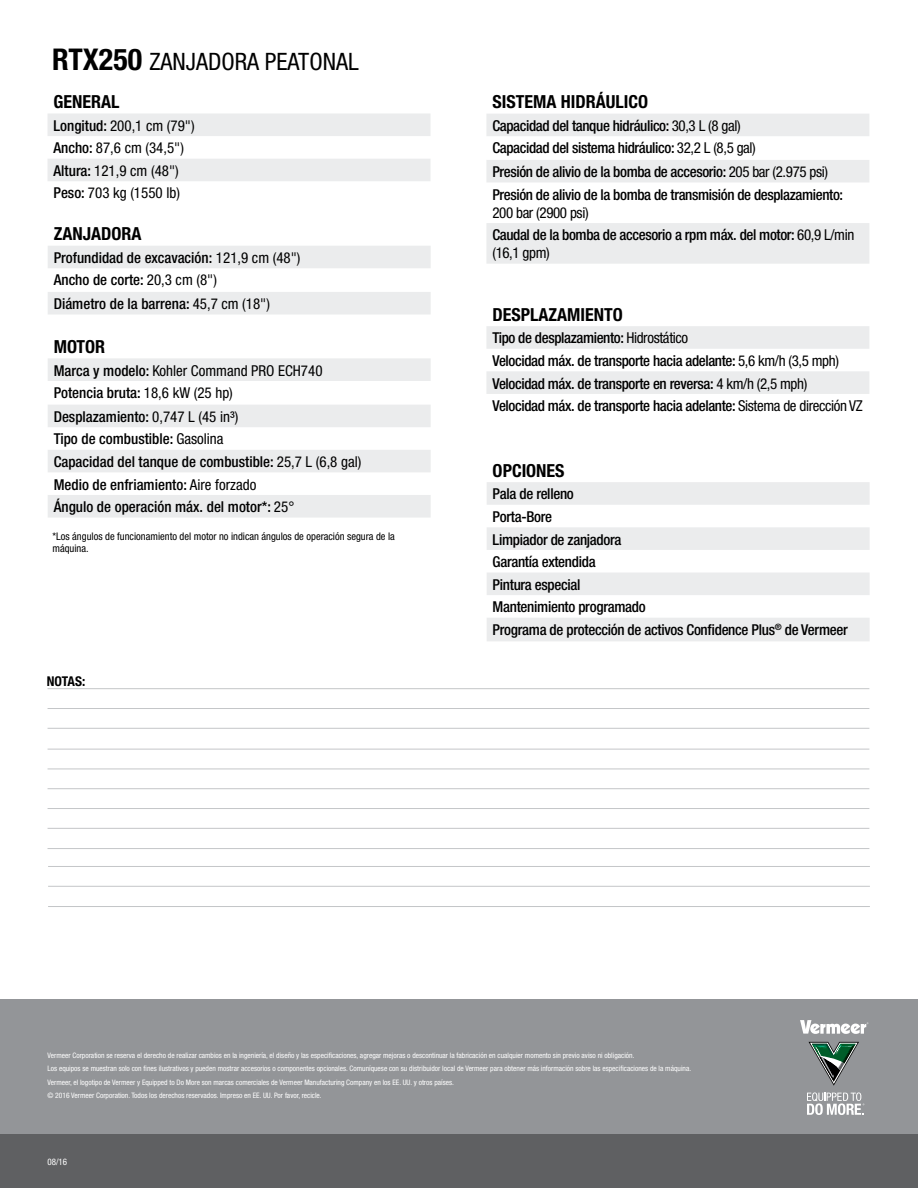
<style>
.page{position:relative;width:918px;height:1188px;background:#fff}
.page>*{position:absolute;margin:0;border:0;box-sizing:border-box;transform-origin:0 0}
.t1{font:condensed 24px "Helvetica Neue LT Std";color:#000}
.t2{font:700 condensed 18px "Helvetica Neue LT Std";color:#000}
.t3{font:500 condensed 15px/22.6px "Helvetica Neue LT Std";letter-spacing:-.025em;color:#000}
.t4{font:500 condensed 15px/22.8px "Helvetica Neue LT Std";color:#000}
.t5{font:condensed 15px/22.6px "Helvetica Neue LT Std";color:#000}
.t6{font:700 condensed 13.5px "Helvetica Neue LT Std";letter-spacing:-.01em;color:#000}
.t7{font:condensed 10.5px/12.6px "Helvetica Neue LT Std";color:#000}
.t8{font:condensed 9px "Helvetica Neue LT Std";color:#fff}
.t9{font:condensed 7.5px/13.5px "Helvetica Neue LT Std";color:#fff}
.s1{font-weight:700;font-size:30px}
.s2{font-weight:500}
.s3{font-weight:400}
</style>
<div class="page">
<div style="left:0;top:999px;width:918px;height:151px;background:#939598"></div>
<svg style="left:800px;top:1020px;width:68px;height:14px"></svg>
<svg style="left:807px;top:1092px;width:57px;height:23px"></svg>
<svg style="left:809px;top:1042px;width:50px;height:44px"></svg>
<div style="left:0;top:1134px;width:918px;height:54px;background:#5f6062"></div>
<svg style="left:48px;top:113px;width:382px;height:68px"></svg>
<svg style="left:486px;top:114px;width:383px;height:150px;fill:#ebeced"></svg>
<svg style="left:486px;top:326px;width:383px;height:68px"></svg>
<svg style="left:48px;top:246px;width:383px;height:69px"></svg>
<svg style="left:48px;top:358px;width:383px;height:160px;fill:#ebeced"></svg>
<hr style="left:48px;top:848px;width:821px;height:1px;background:#c4c6c8">
<hr style="left:48px;top:749px;width:821px;height:1px;background:#c4c6c8">
<hr style="left:48px;top:769px;width:821px;height:1px;background:#c4c6c8">
<hr style="left:48px;top:788px;width:821px;height:1px;background:#c4c6c8">
<hr style="left:48px;top:808px;width:821px;height:1px;background:#c4c6c8">
<hr style="left:48px;top:828px;width:821px;height:1px;background:#c4c6c8">
<hr style="left:48px;top:688px;width:821px;height:1px;background:#c4c6c8">
<hr style="left:48px;top:708px;width:821px;height:1px;background:#c4c6c8">
<hr style="left:48px;top:728px;width:821px;height:1px;background:#c4c6c8">
<svg style="left:487px;top:482px;width:383px;height:159px;fill:#ebeced"></svg>
<hr style="left:48px;top:906px;width:822px;height:1px;background:#c4c6c8">
<hr style="left:48px;top:866px;width:822px;height:1px;background:#c4c6c8">
<hr style="left:48px;top:886px;width:822px;height:1px;background:#c4c6c8">
<h1 class="t1" style="left:52px;top:48px;width:308px"><span class="s1">RTX250</span> ZANJADORA PEATONAL</h1>
<p class="t2" style="left:54px;top:91px;width:68px">GENERAL</p>
<p class="t5" style="left:54px;top:114px;width:143px"><span class="s2">Longitud:</span> 200,1 cm (79")<br><span class="s2">Ancho:</span> 87,6 cm (34,5")<br><span class="s2">Altura:</span> 121,9 cm (48")<br><span class="s2">Peso:</span> 703 kg (1550 lb)</p>
<p class="t2" style="left:54px;top:223px;width:89px">ZANJADORA</p>
<p class="t4" style="left:54px;top:246px;width:248px">Profundidad de excavación: <span class="s3">121,9 cm (48")<br></span>Ancho de corte: <span class="s3">20,3 cm (8")<br></span>Diámetro de la barrena: <span class="s3">45,7 cm (18")</span></p>
<p class="t2" style="left:54px;top:336px;width:53px">MOTOR</p>
<p class="t4" style="left:54px;top:359px;width:309px">Marca y modelo: <span class="s3">Kohler Command PRO ECH740<br></span>Potencia bruta: <span class="s3">18,6 kW (25 hp)<br></span>Desplazamiento: <span class="s3">0,747 L (45 in³)<br></span>Tipo de combustible: <span class="s3">Gasolina<br></span>Capacidad del tanque de combustible: <span class="s3">25,7 L (6,8 gal)<br></span>Medio de enfriamiento: <span class="s3">Aire forzado<br></span>Ángulo de operación máx. del motor*: <span class="s3">25°</span></p>
<p class="t7" style="left:52px;top:530px;width:344px">*Los ángulos de funcionamiento del motor no indican ángulos de operación segura de la máquina.</p>
<p class="t6" style="left:47px;top:673px;width:40px">NOTAS:</p>
<p class="t2" style="left:492px;top:91px;width:157px">SISTEMA HIDRÁULICO</p>
<p class="t3" style="left:492px;top:114px;width:352px">Capacidad del tanque hidráulico: <span class="s3">30,3 L (8 gal)<br></span>Capacidad del sistema hidráulico: <span class="s3">32,2 L (8,5 gal)<br></span>Presión de alivio de la bomba de accesorio: <span class="s3">205 bar (2.975 psi)<br></span>Presión de alivio de la bomba de transmisión de desplazamiento:</p>
<p class="t3" style="left:492px;top:201px;width:363px"><span class="s3">200 bar (2900 psi)<br></span>Caudal de la bomba de accesorio a rpm máx. del motor: <span class="s3">60,9 L/min</span></p>
<p class="t5" style="left:492px;top:242px;width:59px">(16,1 gpm)</p>
<p class="t2" style="left:492px;top:304px;width:132px">DESPLAZAMIENTO</p>
<p class="t3" style="left:492px;top:327px;width:372px">Tipo de desplazamiento: <span class="s3">Hidrostático<br></span>Velocidad máx. de transporte hacia adelante: <span class="s3">5,6 km/h (3,5 mph)<br></span>Velocidad máx. de transporte en reversa: <span class="s3">4 km/h (2,5 mph)<br></span>Velocidad máx. de transporte hacia adelante: <span class="s3">Sistema de dirección VZ</span></p>
<p class="t2" style="left:493px;top:460px;width:73px">OPCIONES</p>
<p class="t3" style="left:493px;top:483px;width:357px">Pala de relleno<br>Porta-Bore<br>Limpiador de zanjadora<br>Garantía extendida<br>Pintura especial<br>Mantenimiento programado<br>Programa de protección de activos Confidence Plus<sup>®</sup> de Vermeer</p>
<p class="t9" style="left:48px;top:1048px;width:645px">Vermeer Corporation se reserva el derecho de realizar cambios en la ingeniería, el diseño y las especificaciones, agregar mejoras o descontinuar la fabricación en cualquier momento sin previo aviso ni obligación.<br>Los equipos se muestran solo con fines ilustrativos y pueden mostrar accesorios o componentes opcionales. Comuníquese con su distribuidor local de Vermeer para obtener más información sobre las especificaciones de la máquina.<br>Vermeer, el logotipo de Vermeer y Equipped to Do More son marcas comerciales de Vermeer Manufacturing Company en los EE. UU. y otros países.<br>© 2016 Vermeer Corporation. Todos los derechos reservados. Impreso en EE. UU. Por favor, recicle.</p>
<p class="t8" style="left:47px;top:1156px;width:21px">08/16</p>
</div>
